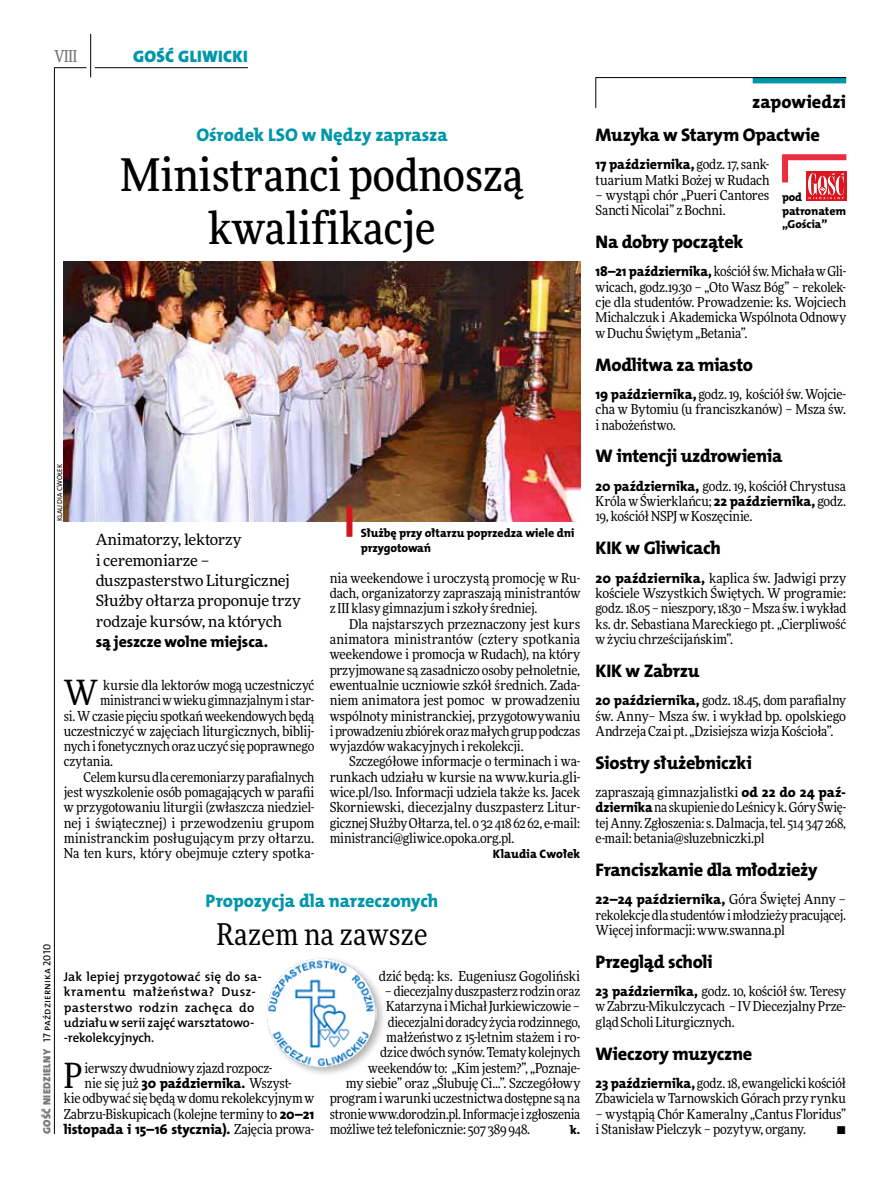
<style>
.page{position:relative;width:893px;height:1191px;background:#fff}
.page>*{position:absolute;margin:0;border:0;box-sizing:border-box;transform-origin:0 0}
.t1{font:500 45px/52.5px "Freeday Narrow";color:#000;text-align:center}
.t2{font:34.8px "Freeday Narrow News";color:#000}
.t3{font:30px "Freeday Narrow News";letter-spacing:.01em;color:#000}
.t4{font:18.3px "The Mix HP8 Ex Bld";letter-spacing:-.015em;color:#000}
.t5{font:18.3px "The Mix HP8 Ex Bld";letter-spacing:-.005em;color:#0096aa}
.t6{font:16.65px "The Mix HP9 Blk";letter-spacing:.02em;color:#0096aa}
.t7{font:500 16.5px "Freeday Narrow";color:#787779;scale:.9 1}
.t8{font:15.75px "The Mix HP8 Ex Bld";letter-spacing:-.01em;color:#000}
.t9{font:15.45px/20.4px "Freeday News";letter-spacing:-.015em;color:#000}
.t10{font:13.95px "The Mix HP8 Ex Bld";letter-spacing:-.005em;color:#000}
.t11{font:13.65px/15.3px "Freeday Narrow News";letter-spacing:-.01em;color:#000;text-align:justify}
.t12{font:12.9px/15.3px "The Mix HP6 Se Bld";letter-spacing:.01em;color:#000}
.t13{font:12.3px "The Mix HP8 Ex Bld";color:#000}
.t14{font:12px/15.3px "The Mix HP8 Ex Bld";letter-spacing:-.005em;color:#000}
.t15{font:11.7px/13.5px "The Mix HP8 Ex Bld";letter-spacing:-.005em;color:#000}
.t16{font:10.5px "The Mix HP5 Plain";color:#000}
.t17{font:7.2px "The Mix HP5 Plain";color:#000}
.s1{font-family:"The Mix HP9 Blk";color:#787779}
.s2{font-family:"The Mix HP8 Ex Bld";font-size:13.95px}
.s3{font-family:"Freeday Narrow News";font-size:13.65px}
</style>
<div class="page">
<hr style="left:54px;top:67px;width:1px;height:1067px;background:#000">
<hr style="left:90px;top:34px;width:1px;height:43px;background:#000">
<hr style="left:54px;top:67px;width:32px;height:1px;background:#000">
<hr style="left:95px;top:67px;width:153px;height:1px;background:#000">
<svg style="left:595px;top:77px;width:252px;height:31px"></svg>
<div style="left:806px;top:171px;width:40px;height:30px;background:#df1620"></div>
<svg style="left:782px;top:154px;width:65px;height:45px"></svg>
<img style="left:64px;top:261px;width:516px;height:260px">
<div style="left:264px;top:955px;width:122px;height:122px;background:#000;opacity:.3"></div>
<img style="left:265px;top:957px;width:112px;height:111px">
<div style="left:346px;top:506px;width:6px;height:31px;background:#d3151f"></div>
<p class="t7" style="left:54px;top:46px;width:27px">VIII</p>
<p class="t6" style="left:133px;top:46px;width:116px">GOŚĆ GLIWICKI</p>
<h3 class="t5" style="left:196px;top:123px;width:253px">Ośrodek LSO w Nędzy zaprasza</h3>
<h1 class="t1" style="left:121px;top:148px;width:404px">Ministranci podnoszą kwalifikacje</h1>
<p class="t17" style="left:55px;top:521px;width:59px;rotate:-90deg">Klaudia Cwołek</p>
<p class="t9" style="left:96px;top:529px;width:206px">Animatorzy, lektorzy<br>i ceremoniarze – duszpasterstwo Liturgicznej<br>Służby ołtarza proponuje trzy rodzaje kursów, na których</p>
<p class="t8" style="left:96px;top:632px;width:174px">są jeszcze wolne miejsca.</p>
<h2 class="t2" style="left:64px;top:671px;width:36px">W</h2>
<p class="t11" style="left:103px;top:677px;width:213px">kursie dla lektorów mogą uczestniczyć</p>
<p class="t11" style="left:100px;top:692px;width:216px">ministranci w wieku gimnazjalnym i star-</p>
<p class="t11" style="left:64px;top:708px;width:252px">si. W czasie pięciu spotkań weekendowych będą</p>
<p class="t11" style="left:64px;top:723px;width:252px">uczestniczyć w zajęciach liturgicznych, biblij-</p>
<p class="t11" style="left:64px;top:738px;width:252px">nych i fonetycznych oraz uczyć się poprawnego</p>
<p class="t11" style="left:64px;top:754px;width:51px">czytania.</p>
<p class="t11" style="left:83px;top:769px;width:233px">Celem kursu dla ceremoniarzy parafialnych</p>
<p class="t11" style="left:64px;top:784px;width:252px">jest wyszkolenie osób pomagających w parafii</p>
<p class="t11" style="left:64px;top:799px;width:252px">w przygotowaniu liturgii (zwłaszcza niedziel-</p>
<p class="t11" style="left:64px;top:815px;width:252px">nej i świątecznej) i przewodzeniu grupom</p>
<p class="t11" style="left:64px;top:830px;width:252px">ministranckim posługującym przy ołtarzu.</p>
<p class="t11" style="left:64px;top:845px;width:252px">Na ten kurs, który obejmuje cztery spotka-</p>
<p class="t14" style="left:361px;top:525px;width:215px">Służbę przy ołtarzu poprzedza wiele dni przygotowań</p>
<p class="t11" style="left:330px;top:570px;width:252px">nia weekendowe i uroczystą promocję w Ru&shy;dach, organizatorzy zapraszają ministrantów z III klasy gimnazjum i szkoły średniej.</p>
<p class="t11" style="left:330px;top:616px;width:252px;text-indent:20px">Dla najstarszych przeznaczony jest kurs animatora ministrantów (cztery spotkania weekendowe i promocja w Rudach), na który przyjmowane są zasadniczo osoby pełnoletnie, ewentualnie uczniowie szkół średnich. Zada&shy;niem animatora jest pomoc w prowadzeniu wspólnoty ministranckiej, przygotowywaniu i prowadzeniu zbiórek oraz małych grup podczas wyjazdów wakacyjnych i rekolekcji.</p>
<p class="t11" style="left:330px;top:754px;width:252px;text-indent:20px">Szczegółowe informacje o terminach i wa&shy;runkach udziału w kursie na www.kuria.gli&shy;wice.pl/lso. Informacji udziela także ks. Jacek Skorniewski, diecezjalny duszpasterz Litur&shy;gicznej Służby Ołtarza, tel. 0 32 418 62 62, e-mail: ministranci@gliwice.opoka.org.pl.</p>
<p class="t13" style="left:493px;top:846px;width:89px">Klaudia Cwołek</p>
<p class="t16" style="left:40px;top:1134px;width:191px;rotate:-90deg"><span class="s1">GOŚĆ NIEDZIELNY</span> 17 października 2010</p>
<h3 class="t5" style="left:206px;top:888px;width:234px">Propozycja dla narzeczonych</h3>
<h3 class="t3" style="left:216px;top:916px;width:213px">Razem na zawsze</h3>
<p class="t12" style="left:64px;top:969px;width:200px">Jak lepiej przygotować się do sa&shy;kramentu małżeństwa? Dusz&shy;pasterstwo rodzin zachęca do udziału w serii zajęć warsztatowo--rekolekcyjnych.</p>
<h2 class="t2" style="left:64px;top:1054px;width:20px">P</h2>
<p class="t11" style="left:85px;top:1060px;width:189px">ierwszy dwudniowy zjazd rozpocz-</p>
<p class="t11" style="left:85px;top:1075px;width:209px">nie się już <span class="s2">30 października.</span> Wszyst-</p>
<p class="t11" style="left:64px;top:1090px;width:252px">kie odbywać się będą w domu rekolekcyjnym w</p>
<p class="t11" style="left:64px;top:1106px;width:252px">Zabrzu-Biskupicach (kolejne terminy to <span class="s2">20–21</span></p>
<p class="t10" style="left:64px;top:1120px;width:252px">listopada i 15–16 stycznia). <span class="s3">Zajęcia prowa-</span></p>
<p class="t11" style="left:379px;top:968px;width:203px">dzić będą: ks. Eugeniusz Gogoliński</p>
<p class="t11" style="left:385px;top:983px;width:197px">– diecezjalny duszpasterz rodzin oraz</p>
<p class="t11" style="left:386px;top:998px;width:195px">Katarzyna i Michał Jurkiewiczowie –</p>
<p class="t11" style="left:388px;top:1014px;width:194px">diecezjalni doradcy życia rodzinnego,</p>
<p class="t11" style="left:386px;top:1029px;width:195px">małżeństwo z 15-letnim stażem i ro-</p>
<p class="t11" style="left:380px;top:1044px;width:201px">dzice dwóch synów. Tematy kolejnych</p>
<p class="t11" style="left:368px;top:1060px;width:213px">weekendów to: „Kim jestem?”, „Poznaje-</p>
<p class="t11" style="left:346px;top:1075px;width:236px">my siebie” oraz „Ślubuję Ci...”. Szczegółowy</p>
<p class="t11" style="left:330px;top:1090px;width:252px">program i warunki uczestnictwa dostępne są na</p>
<p class="t11" style="left:330px;top:1106px;width:252px">stronie www.dorodzin.pl. Informacje i zgłoszenia</p>
<p class="t11" style="left:330px;top:1121px;width:202px">możliwe też telefonicznie: 507 389 948.</p>
<p class="t13" style="left:570px;top:1122px;width:12px">k.</p>
<h3 class="t4" style="left:752px;top:90px;width:95px">zapowiedzi</h3>
<h3 class="t4" style="left:596px;top:123px;width:226px">Muzyka w Starym Opactwie</h3>
<p class="t10" style="left:596px;top:156px;width:175px">17 października, <span class="s3">godz. 17, sank-</span></p>
<p class="t11" style="left:596px;top:172px;width:175px">tuarium Matki Bożej w Rudach</p>
<p class="t11" style="left:596px;top:187px;width:175px">– wystąpi chór „Pueri Cantores<br>Sancti Nicolai” z Bochni.</p>
<h3 class="t4" style="left:596px;top:230px;width:149px">Na dobry początek</h3>
<p class="t11" style="left:596px;top:264px;width:252px"><span class="s2">18–21 października,</span> kościół św. Michała w Gli&shy;wicach, godz.19.30 – „Oto Wasz Bóg” – rekolek&shy;cje dla studentów. Prowadzenie: ks. Wojciech Michalczuk i Akademicka Wspólnota Odnowy w Duchu Świętym „Betania”.</p>
<h3 class="t4" style="left:596px;top:353px;width:159px">Modlitwa za miasto</h3>
<p class="t11" style="left:596px;top:386px;width:252px"><span class="s2">19 października,</span> godz. 19, kościół św. Wojcie&shy;cha w Bytomiu (u franciszkanów) – Msza św. i nabożeństwo.</p>
<h3 class="t4" style="left:596px;top:444px;width:188px">W intencji uzdrowienia</h3>
<p class="t11" style="left:596px;top:478px;width:252px"><span class="s2">20 października,</span> godz. 19, kościół Chrystusa Króla w Świerklańcu; <span class="s2">22 października,</span> godz.<br>19, kościół NSPJ w Koszęcinie.</p>
<h3 class="t4" style="left:596px;top:536px;width:127px">KIK w Gliwicach</h3>
<p class="t11" style="left:596px;top:570px;width:252px"><span class="s2">20 października,</span> kaplica św. Jadwigi przy kościele Wszystkich Świętych. W programie: godz. 18.05 – nieszpory, 18.30 – Msza św. i wykład ks. dr. Sebastiana Mareckiego pt. „Cierpliwość w życiu chrześcijańskim”.</p>
<h3 class="t4" style="left:596px;top:659px;width:105px">KIK w Zabrzu</h3>
<p class="t11" style="left:596px;top:692px;width:252px"><span class="s2">20 października,</span> godz. 18.45, dom parafialny św. Anny– Msza św. i wykład bp. opolskiego Andrzeja Czai pt. „Dzisiejsza wizja Kościoła”.</p>
<h3 class="t4" style="left:596px;top:751px;width:158px">Siostry służebniczki</h3>
<p class="t11" style="left:596px;top:784px;width:252px">zapraszają gimnazjalistki <span class="s2">od 22 do 24 paź&shy;dziernika</span> na skupienie do Leśnicy k. Góry Świę&shy;tej Anny. Zgłoszenia: s. Dalmacja, tel. 514 347 268, e-mail: betania@sluzebniczki.pl</p>
<h3 class="t4" style="left:596px;top:858px;width:224px">Franciszkanie dla młodzieży</h3>
<p class="t10" style="left:596px;top:890px;width:252px">22–24 października, <span class="s3">Góra Świętej Anny –</span></p>
<p class="t11" style="left:596px;top:907px;width:252px">rekolekcje dla studentów i młodzieży pracującej.<br>Więcej informacji: www.swanna.pl</p>
<h3 class="t4" style="left:596px;top:950px;width:119px">Przegląd scholi</h3>
<p class="t11" style="left:596px;top:983px;width:252px"><span class="s2">23 października,</span> godz. 10, kościół św. Teresy w Zabrzu-Mikulczycach – IV Diecezjalny Prze&shy;gląd Scholi Liturgicznych.</p>
<h3 class="t4" style="left:596px;top:1041px;width:158px">Wieczory muzyczne</h3>
<p class="t11" style="left:596px;top:1075px;width:252px"><span class="s2">23 października,</span> godz. 18, ewangelicki kościół<br>Zbawiciela w Tarnowskich Górach przy rynku</p>
<p class="t11" style="left:596px;top:1106px;width:252px">– wystąpią Chór Kameralny „Cantus Floridus” i Stanisław Pielczyk – pozytyw, organy.</p>
<p class="t15" style="left:782px;top:191px;width:66px">pod patronatem „Gościa”</p>
<p class="t11" style="left:836px;top:1121px;width:11px">•</p>
</div>
